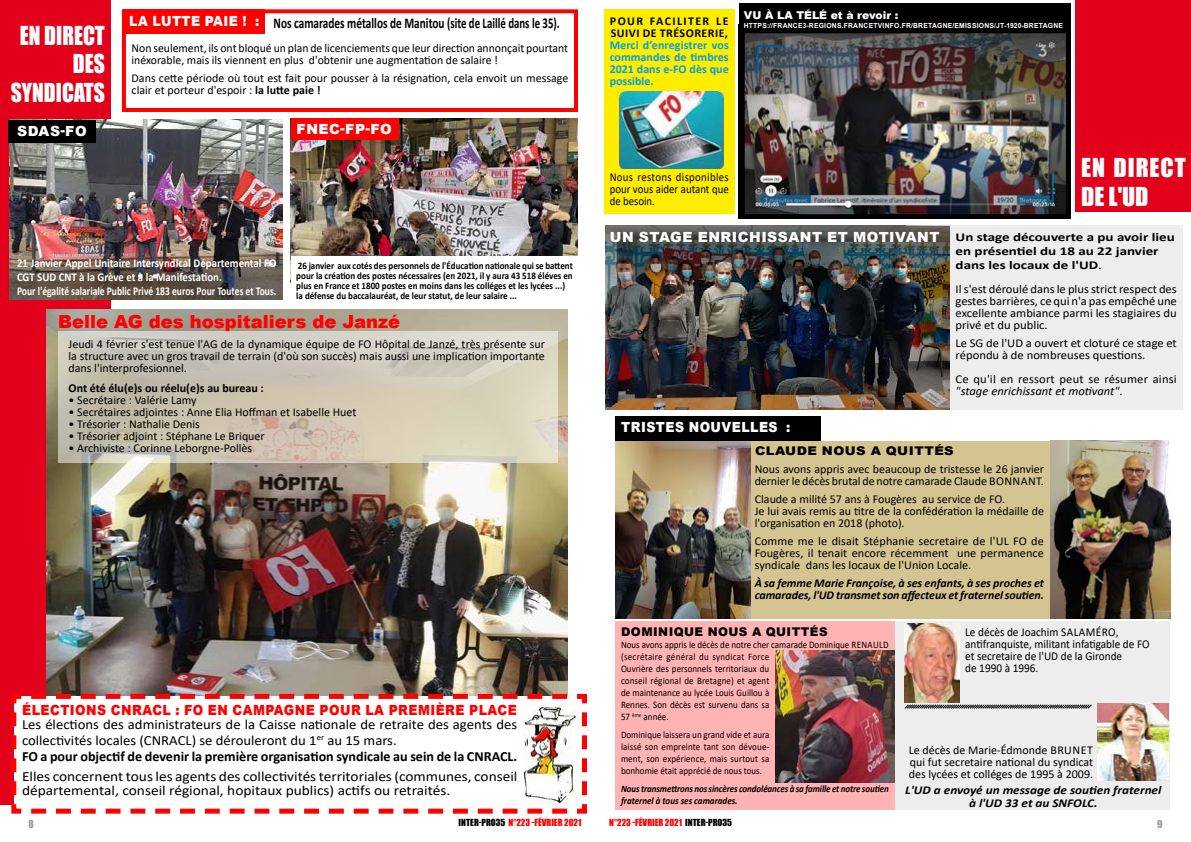
<style>
.page{position:relative;width:1191px;height:842px;background:#fff}
.page>*{position:absolute;margin:0;border:0;box-sizing:border-box;transform-origin:0 0}
.t1{font:24px/28.8px "Impact";color:#fff;text-align:right;scale:.9 1}
.t2{font:24px/28.8px "Impact";letter-spacing:.04em;color:#fff}
.t3{font:900 18px "Arial";color:#f00}
.t4{font:700 15px "Calibri";color:#000;scale:.75 1}
.t5{font:14px/16px "Calibri";color:#000;scale:1.05 1}
.t6{font:14px/14px "Calibri";color:#000;scale:1.1 1}
.t7{font:900 14px "Arial";letter-spacing:.035em;color:#f00;scale:.9 1}
.t8{font:900 14px "Arial";letter-spacing:.035em;color:#fff}
.t9{font:900 14px "Arial";letter-spacing:.035em;color:#fff;scale:.9 1}
.t10{font:12px/12px "Calibri";color:#000}
.t11{font:12px/12px "Calibri";color:#000;scale:1.05 1}
.t12{font:700 12px/14px "Calibri";color:#fff;scale:.9 1}
.t13{font:12px/12px "Calibri";color:#000;scale:.94 1}
.t14{font:italic 700 12px/12px "Calibri";color:#000}
.t15{font:700 12px/14px "Calibri";color:#000;scale:1.25 1}
.t16{font:700 12px/12px "Calibri";color:#009fe3;text-align:justify}
.t17{font:italic 700 12px/13px "Calibri";color:#000;text-align:center;scale:1.1 1}
.t18{font:12px/12px "Calibri";color:#000;text-align:justify;scale:.9 1}
.t19{font:700 12px "Calibri";color:#000}
.t20{font:700 12px/12px "Calibri";letter-spacing:.04em;color:#000}
.t21{font:900 12px "Arial";letter-spacing:.035em;color:#000}
.t22{font:900 12px "Arial";letter-spacing:.035em;color:#000;scale:1.1 1}
.t23{font:900 10.7px "Arial";color:#fff}
.t24{font:10px/12px "Calibri";color:#000;scale:.9 1}
.t25{font:700 10px/10px "Calibri";color:#000;scale:.9 1}
.t26{font:italic 700 10px/12px "Calibri";letter-spacing:-.01em;color:#000;scale:.9 1}
.t27{font:10px "Impact";color:#9d9d9c}
.t28{font:9px "Impact";color:#f00}
.t29{font:700 7px "Arial";letter-spacing:.035em;color:#fff}
.s1{font-weight:700}
.s2{font-weight:400}
.s3{font-style:italic}
.s4{color:#000}
</style>
<div class="page">
<div style="left:0;top:106px;width:111px;height:699px;background:#e2001a"></div>
<img style="left:47px;top:309px;width:520px;height:382px">
<img style="left:9px;top:119px;width:274px;height:181px">
<div style="left:0;top:0;width:111px;height:108px;background:#e2001a"></div>
<div style="left:1075px;top:0;width:116px;height:211px;background:#e2001a"></div>
<div style="left:9px;top:120px;width:87px;height:22px;background:#000"></div>
<div style="left:950px;top:226px;width:232px;height:184px;background:#ededed"></div>
<img style="left:606px;top:225px;width:344px;height:185px">
<svg style="left:58px;top:332px;width:499px;height:131px;background:#d0c9b7"></svg>
<svg style="left:11px;top:691px;width:576px;height:123px"></svg>
<img style="left:739px;top:28px;width:331px;height:190px">
<div style="left:739px;top:3px;width:331px;height:25px;background:#000"></div>
<div style="left:895px;top:621px;width:275px;height:189px;background:#ededed"></div>
<img style="left:904px;top:624px;width:55px;height:78px">
<img style="left:1097px;top:703px;width:71px;height:78px">
<svg style="left:904px;top:704px;width:188px;height:5px"></svg>
<img style="left:517px;top:703px;width:64px;height:102px">
<div style="left:122px;top:9px;width:456px;height:103px;border:4px solid #f00"></div>
<div style="left:123px;top:10px;width:142px;height:24px;background:#f00"></div>
<img style="left:291px;top:118px;width:287px;height:138px">
<div style="left:291px;top:118px;width:107px;height:22px;background:#f00"></div>
<div style="left:615px;top:621px;width:279px;height:189px;background:#ffb3b3"></div>
<img style="left:775px;top:651px;width:119px;height:131px">
<div style="left:749px;top:441px;width:300px;height:177px;background:#d4c491"></div>
<img style="left:1050px;top:441px;width:120px;height:177px">
<img style="left:616px;top:441px;width:135px;height:177px">
<div style="left:615px;top:417px;width:206px;height:24px;background:#000"></div>
<div style="left:604px;top:10px;width:130px;height:204px;background:#ffed00"></div>
<img style="left:616px;top:90px;width:109px;height:79px">
<h1 class="t1" style="left:11px;top:20px;width:106px">EN DIRECT<br>DES<br>SYNDICATS</h1>
<p class="t8" style="left:17px;top:121px;width:71px">SDAS-FO</p>
<p class="t9" style="left:129px;top:10px;width:146px">LA LUTTE PAIE ! :</p>
<p class="t4" style="left:274px;top:12px;width:383px">Nos camarades métallos de Manitou (site de Laillé dans le 35).</p>
<p class="t10" style="left:132px;top:42px;width:438px">Non seulement, ils ont bloqué un plan de licenciements que leur direction annonçait pourtant inéxorable, mais ils viennent en plus d'obtenir une augmentation de salaire !</p>
<p class="t10" style="left:132px;top:72px;width:438px">Dans cette période où tout est fait pour pousser à la résignation, cela envoit un message clair et porteur d'espoir : <span class="s1">la lutte paie !</span></p>
<p class="t8" style="left:296px;top:119px;width:97px">FNEC-FP-FO</p>
<p class="t12" style="left:17px;top:256px;width:290px">21 Janvier Appel Unitaire Intersyndical Départemental FO<br>CGT SUD CNT à la Grève et à la Manifestation.<br>Pour l'égalité salariale Public Privé 183 euros Pour Toutes et Tous.</p>
<p class="t25" style="left:296px;top:261px;width:309px">26 janvier aux cotés des personnels de l'Éducation nationale qui se battent pour la création des postes nécessaires (en 2021, il y aura 43 518 éléves en plus en France et 1800 postes en moins dans les colléges et les lycées ...) la défense du baccalauréat, de leur statut, de leur salaire ...</p>
<h2 class="t3" style="left:58px;top:308px;width:343px">Belle AG des hospitaliers de Janzé</h2>
<p class="t10" style="left:69px;top:338px;width:478px;text-align:justify">Jeudi 4 février s'est tenue l'AG de la dynamique équipe de FO Hôpital de Janzé, très présente sur la structure avec un gros travail de terrain (d'où son succès) mais aussi une implication importante dans l'interprofesionnel.</p>
<p class="t19" style="left:69px;top:380px;width:197px">Ont été élu(e)s ou réelu(e)s au bureau :</p>
<p class="t10" style="left:69px;top:394px;width:130px">• Secrétaire : Valérie Lamy</p>
<p class="t10" style="left:69px;top:406px;width:289px">• Secrétaires adjointes : Anne Elia Hoffman et Isabelle Huet</p>
<p class="t10" style="left:69px;top:418px;width:133px">• Trésorier : Nathalie Denis</p>
<p class="t10" style="left:69px;top:430px;width:198px">• Trésorier adjoint : Stéphane Le Briquer</p>
<p class="t10" style="left:69px;top:442px;width:185px">• Archiviste : Corinne Leborgne-Pollès</p>
<p class="t7" style="left:22px;top:699px;width:551px">ÉLECTIONS CNRACL : FO EN CAMPAGNE POUR LA PREMIÈRE PLACE</p>
<p class="t5" style="left:22px;top:716px;width:473px">Les élections des administrateurs de la Caisse nationale de retraite des agents des collectivités locales (CNRACL) se dérouleront du 1<sup>er</sup> au 15 mars.<br><span class="s1">FO a pour objectif de devenir la première organisation syndicale au sein de la CNRACL.</span></p>
<p class="t6" style="left:22px;top:769px;width:452px">Elles concernent tous les agents des collectivités territoriales (communes, conseil départemental, conseil régional, hopitaux publics) actifs ou retraités.</p>
<p class="t20" style="left:610px;top:14px;width:120px">POUR FACILITER LE<br>SUIVI DE TRÉSORERIE,</p>
<p class="t16" style="left:609px;top:38px;width:121px">Merci d’enregistrer vos commandes de timbres 2021 dans e-FO dès que possible.</p>
<p class="t23" style="left:744px;top:7px;width:156px">VU À LA TÉLÉ et à revoir :</p>
<p class="t29" style="left:743px;top:21px;width:321px">HTTPS://FRANCE3-REGIONS.FRANCETVINFO.FR/BRETAGNE/EMISSIONS/JT-1920-BRETAGNE</p>
<p class="t18" style="left:609px;top:170px;width:134px">Nous restons disponibles pour vous aider autant que de besoin.</p>
<h1 class="t2" style="left:1081px;top:152px;width:106px">EN DIRECT<br>DE L'UD</h1>
<p class="t8" style="left:610px;top:227px;width:331px">UN STAGE ENRICHISSANT ET MOTIVANT</p>
<p class="t9" style="left:621px;top:417px;width:190px">TRISTES NOUVELLES :</p>
<p class="t15" style="left:955px;top:229px;width:177px">Un stage découverte a pu avoir lieu en présentiel du 18 au 22 janvier dans les locaux de l'UD<span class="s2">.</span></p>
<p class="t11" style="left:955px;top:282px;width:212px;text-align:justify">Il s'est déroulé dans le plus strict respect des gestes barrières, ce qui n'a pas empêché une excellente ambiance parmi les stagiaires du privé et du public.</p>
<p class="t11" style="left:955px;top:336px;width:212px">Le SG de l'UD a ouvert et cloturé ce stage et répondu à de nombreuses questions.</p>
<p class="t11" style="left:955px;top:372px;width:212px">Ce qu'il en ressort peut se résumer ainsi <span class="s3">"stage enrichissant et motivant"</span>.</p>
<p class="t22" style="left:755px;top:442px;width:182px">CLAUDE NOUS A QUITTÉS</p>
<p class="t10" style="left:754px;top:463px;width:291px">Nous avons appris avec beaucoup de tristesse le 26 janvier dernier le décès brutal de notre camarade Claude BONNANT.</p>
<p class="t10" style="left:754px;top:493px;width:291px">Claude a milité 57 ans à Fougères au service de FO.<br>Je lui avais remis au titre de la confédération la médaille de l'organisation en 2018 (photo).</p>
<p class="t10" style="left:754px;top:535px;width:291px;text-align:justify">Comme me le disait Stéphanie secretaire de l'UL FO de Fougères, il tenait encore récemment une permanence syndicale dans les locaux de l'Union Locale.</p>
<p class="t14" style="left:754px;top:577px;width:291px">À sa femme Marie Françoise, à ses enfants, à ses proches et camarades, l'UD transmet son affecteux et fraternel soutien.</p>
<p class="t21" style="left:621px;top:623px;width:208px">DOMINIQUE NOUS A QUITTÉS</p>
<p class="t24" style="left:621px;top:638px;width:299px">Nous avons appris le décès de notre cher camarade Dominique RENAULD (secrétaire général du syndicat Force<br>Ouvrière des personnels territoriaux du<br>conseil régional de Bretagne) et agent<br>de maintenance au lycée Louis Guillou à<br>Rennes. Son décès est survenu dans sa<br>57 <sup>ème</sup> année.</p>
<p class="t24" style="left:621px;top:728px;width:166px;text-align:justify">Dominique laissera un grand vide et aura laissé son empreinte tant son dévoue&shy;ment, son expérience, mais surtout sa bonhomie était apprécié de nous tous.</p>
<p class="t26" style="left:621px;top:782px;width:299px">Nous transmettrons nos sincères condoléances à sa famille et notre soutien fraternel à tous ses camarades.</p>
<p class="t13" style="left:965px;top:625px;width:198px">Le décès de Joachim SALAMÉRO, antifranquiste, militant infatigable de FO et secretaire de l'UD de la Gironde<br>de 1990 à 1996.</p>
<p class="t10" style="left:908px;top:744px;width:186px;text-align:justify">Le décès de Marie-Édmonde BRUNET qui fut secretaire national du syndicat des lycées et colléges de 1995 à 2009.</p>
<p class="t17" style="left:905px;top:783px;width:234px">L'UD a envoyé un message de soutien fraternel à l'UD 33 et au SNFOLC.</p>
<p class="t27" style="left:28px;top:816px;width:7px">8</p>
<p class="t28" style="left:458px;top:816px;width:124px"><span class="s4">INTER-PRO35</span> N°223 -FÉVRIER 2021</p>
<p class="t28" style="left:609px;top:816px;width:124px">N°223 -FÉVRIER 2021 <span class="s4">INTER-PRO35</span></p>
<p class="t27" style="left:1157px;top:816px;width:7px">9</p>
</div>
